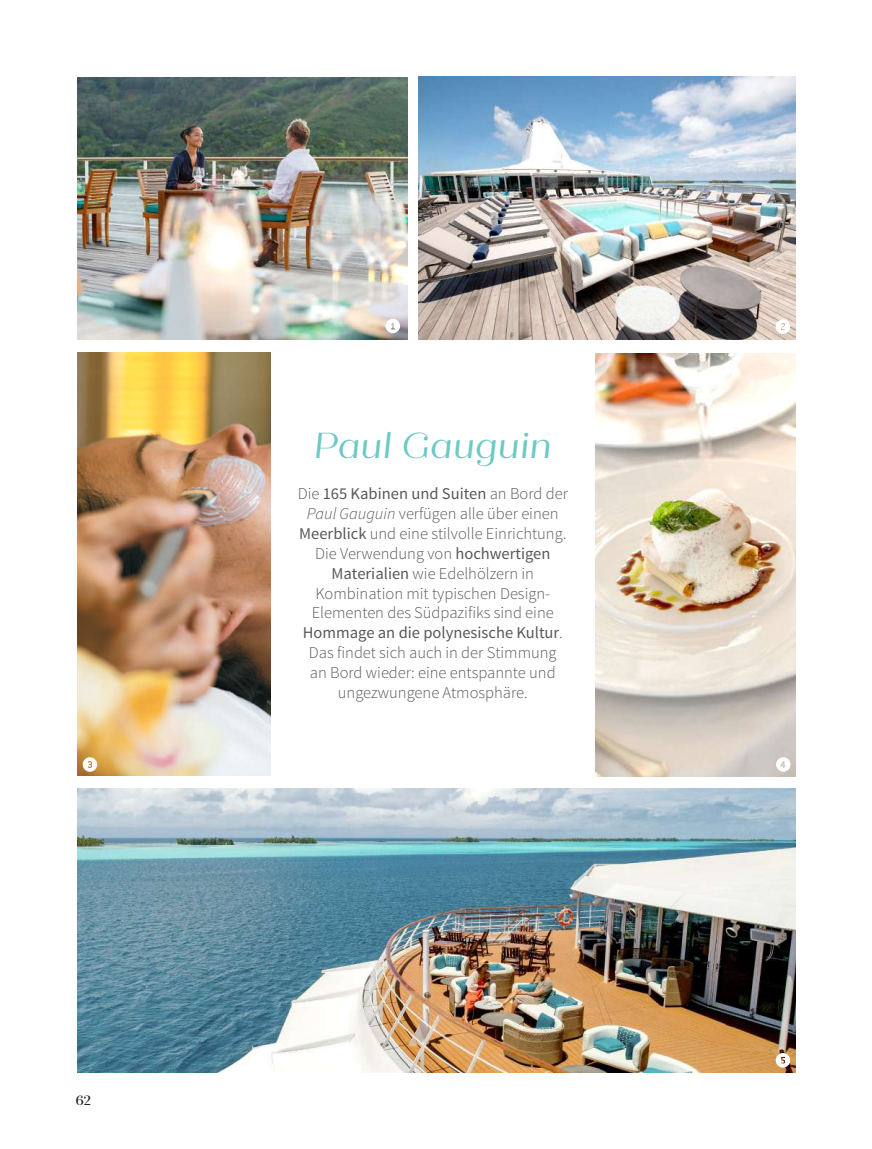
<style>
.page{position:relative;width:872px;height:1149px;background:#fff}
.page>*{position:absolute;margin:0;border:0;box-sizing:border-box;transform-origin:0 0}
.t1{font:italic 36px "Quiche Display";color:#6dc9c4}
.t2{font:300 16.5px/19.8px "Source Sans Pro";color:#57585a;text-align:center}
.t3{font:500 13.5px "Quiche Display";color:#231f20}
.s1{font-weight:400}
.s2{font-style:italic}
</style>
<div class="page">
<img style="left:78px;top:78px;width:329px;height:261px">
<img style="left:595px;top:353px;width:200px;height:423px">
<img style="left:419px;top:77px;width:376px;height:262px">
<img style="left:78px;top:352px;width:193px;height:423px">
<img style="left:78px;top:788px;width:717px;height:284px">
<svg style="left:385px;top:318px;width:15px;height:15px"></svg>
<svg style="left:775px;top:319px;width:15px;height:15px"></svg>
<svg style="left:776px;top:757px;width:14px;height:14px"></svg>
<svg style="left:83px;top:757px;width:14px;height:14px"></svg>
<svg style="left:775px;top:1052px;width:15px;height:15px"></svg>
<p class="t3" style="left:75px;top:1092px;width:17px">62</p>
<h1 class="t1" style="left:314px;top:424px;width:239px">Paul Gauguin</h1>
<p class="t2" style="left:298px;top:484px;width:272px">Die <span class="s1">165 Kabinen und Suiten</span> an Bord der <span class="s2">Paul Gauguin</span> verfügen alle über einen <span class="s1">Meerblick</span> und eine stilvolle Einrichtung.<br>Die Verwendung von <span class="s1">hochwertigen Materialien</span> wie Edelhölzern in Kombination mit typischen Design-Elementen des Südpazifiks sind eine <span class="s1">Hommage an die polynesische Kultur</span>.<br>Das findet sich auch in der Stimmung<br>an Bord wieder: eine entspannte und ungezwungene Atmosphäre.</p>
</div>
